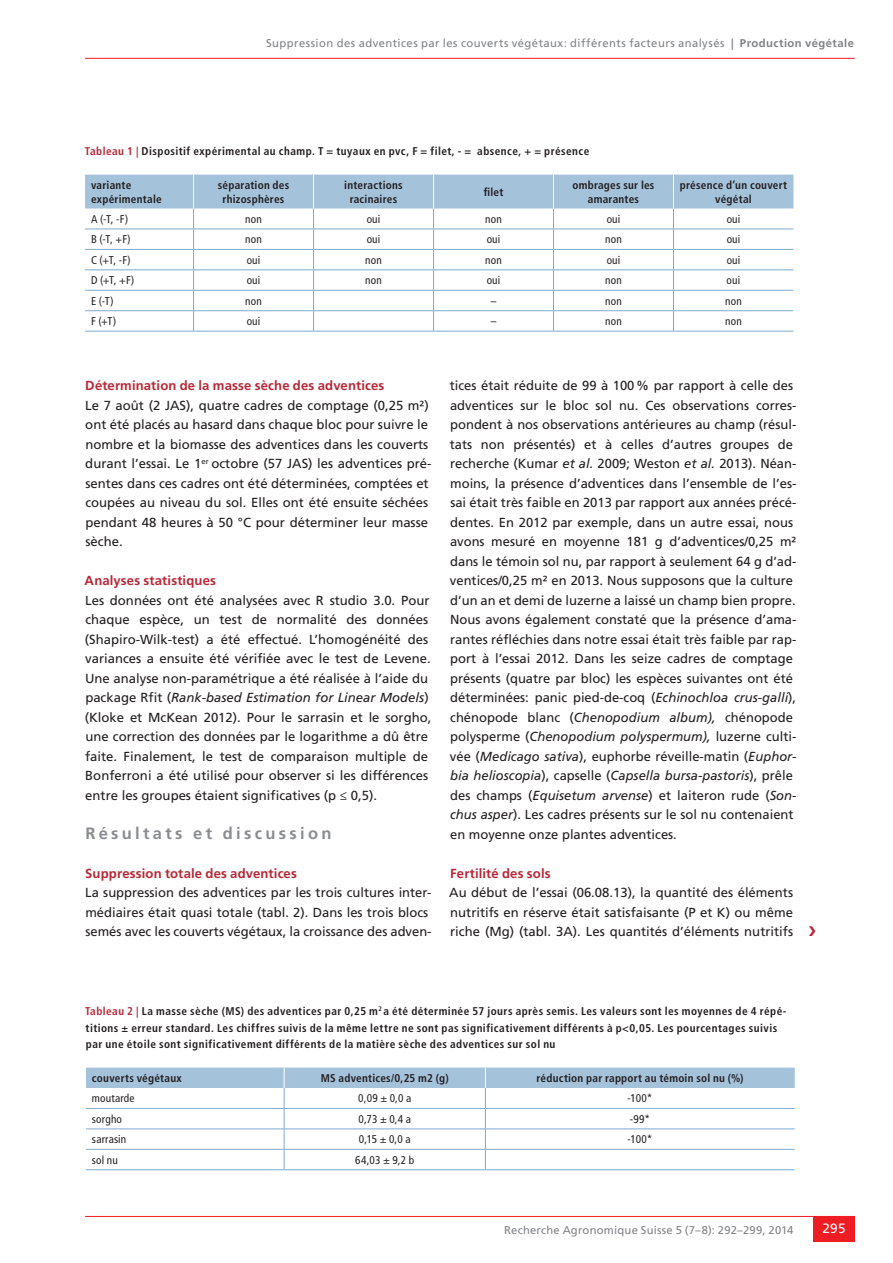
<style>
.page{position:relative;width:893px;height:1263px;background:#fff}
.page>*{position:absolute;margin:0;border:0;box-sizing:border-box;transform-origin:0 0}
.t1{font:700 16.5px "Frutiger LT Std";letter-spacing:.2em;color:#8a8c8f}
.t2{font:13.5px "Frutiger LT Std";color:#fff}
.t3{font:13.2px/19.5px "Frutiger LT Std";color:#231f20}
.t4{font:700 13.2px "Frutiger LT Std";letter-spacing:.01em;color:#b72837}
.t5{font:700 condensed 11.25px/13.5px "Frutiger LT Std";letter-spacing:.035em;color:#231f20;text-align:center}
.t6{font:condensed 11.25px "Frutiger LT Std";letter-spacing:.015em;color:#231f20}
.t7{font:11.25px "Frutiger LT Std";letter-spacing:.035em;color:#808285}
.t8{font:700 condensed 11.25px "Frutiger LT Std";letter-spacing:.015em;color:#231f20}
.s1{font-weight:700}
.s2{color:#b72837}
.s3{font-style:italic}
</style>
<div class="page">
<hr style="left:85px;top:1216px;width:770px;height:1px;background:#ee1d23">
<div style="left:813px;top:1216px;width:42px;height:26px;background:#ee1d23"></div>
<hr style="left:85px;top:58px;width:770px;height:1px;background:#ee1d23">
<svg style="left:85px;top:175px;width:708px;height:156px"></svg>
<hr style="left:85px;top:331px;width:109px;height:1px;background:#7babcc">
<hr style="left:194px;top:331px;width:120px;height:1px;background:#7babcc">
<hr style="left:314px;top:331px;width:120px;height:1px;background:#7babcc">
<hr style="left:434px;top:331px;width:119px;height:1px;background:#7babcc">
<hr style="left:553px;top:331px;width:120px;height:1px;background:#7babcc">
<hr style="left:673px;top:331px;width:120px;height:1px;background:#7babcc">
<hr style="left:193px;top:175px;width:1px;height:34px;background:#fff">
<hr style="left:313px;top:175px;width:1px;height:34px;background:#fff">
<hr style="left:433px;top:175px;width:1px;height:34px;background:#fff">
<hr style="left:553px;top:175px;width:1px;height:34px;background:#fff">
<hr style="left:673px;top:175px;width:1px;height:34px;background:#fff">
<hr style="left:86px;top:1169px;width:198px;height:1px;background:#7babcc">
<hr style="left:284px;top:1169px;width:201px;height:1px;background:#7babcc">
<hr style="left:485px;top:1169px;width:310px;height:1px;background:#7babcc">
<svg style="left:86px;top:1067px;width:709px;height:102px"></svg>
<p class="t7" style="left:266px;top:36px;width:589px">Suppression des adventices par les couverts végétaux: différents facteurs analysés <span class="s1">| Production végétale</span></p>
<p class="t5" style="left:85px;top:145px;width:506px"><span class="s2">Tableau 1 |</span> Dispositif expérimental au champ. T = tuyaux en pvc, F = filet, - = absence, + = présence</p>
<p class="t5" style="left:91px;top:178px;width:72px;text-align:left">variante expérimentale</p>
<p class="t5" style="left:218px;top:178px;width:73px">séparation des rhizosphères</p>
<p class="t5" style="left:344px;top:178px;width:60px">interactions racinaires</p>
<p class="t5" style="left:484px;top:185px;width:21px">filet</p>
<p class="t5" style="left:572px;top:178px;width:84px">ombrages sur les amarantes</p>
<p class="t5" style="left:680px;top:178px;width:109px">présence d’un couvert végétal</p>
<p class="t6" style="left:91px;top:212px;width:39px">A (-T, -F)</p>
<p class="t6" style="left:245px;top:212px;width:18px">non</p>
<p class="t6" style="left:367px;top:212px;width:15px">oui</p>
<p class="t6" style="left:485px;top:212px;width:18px">non</p>
<p class="t6" style="left:607px;top:212px;width:15px">oui</p>
<p class="t6" style="left:727px;top:212px;width:15px">oui</p>
<p class="t6" style="left:91px;top:233px;width:41px">B (-T, +F)</p>
<p class="t6" style="left:245px;top:233px;width:18px">non</p>
<p class="t6" style="left:367px;top:233px;width:15px">oui</p>
<p class="t6" style="left:487px;top:233px;width:15px">oui</p>
<p class="t6" style="left:605px;top:233px;width:18px">non</p>
<p class="t6" style="left:727px;top:233px;width:15px">oui</p>
<p class="t6" style="left:91px;top:253px;width:41px">C (+T, -F)</p>
<p class="t6" style="left:247px;top:253px;width:15px">oui</p>
<p class="t6" style="left:365px;top:253px;width:18px">non</p>
<p class="t6" style="left:485px;top:253px;width:18px">non</p>
<p class="t6" style="left:607px;top:253px;width:15px">oui</p>
<p class="t6" style="left:727px;top:253px;width:15px">oui</p>
<p class="t6" style="left:91px;top:274px;width:45px">D (+T, +F)</p>
<p class="t6" style="left:247px;top:274px;width:15px">oui</p>
<p class="t6" style="left:365px;top:274px;width:18px">non</p>
<p class="t6" style="left:487px;top:274px;width:15px">oui</p>
<p class="t6" style="left:605px;top:274px;width:18px">non</p>
<p class="t6" style="left:727px;top:274px;width:15px">oui</p>
<p class="t6" style="left:91px;top:294px;width:24px">E (-T)</p>
<p class="t6" style="left:245px;top:294px;width:18px">non</p>
<p class="t6" style="left:491px;top:294px;width:7px">–</p>
<p class="t6" style="left:605px;top:294px;width:18px">non</p>
<p class="t6" style="left:725px;top:294px;width:18px">non</p>
<p class="t6" style="left:91px;top:315px;width:27px">F (+T)</p>
<p class="t6" style="left:247px;top:315px;width:15px">oui</p>
<p class="t6" style="left:491px;top:315px;width:7px">–</p>
<p class="t6" style="left:605px;top:315px;width:18px">non</p>
<p class="t6" style="left:725px;top:315px;width:18px">non</p>
<p class="t4" style="left:85px;top:378px;width:301px">Détermination de la masse sèche des adventices</p>
<p class="t3" style="left:85px;top:395px;width:348px">Le 7 août (2 JAS), quatre cadres de comptage (0,25 m²) ont été placés au hasard dans chaque bloc pour suivre le nombre et la biomasse des adventices dans les couverts durant l’essai. Le 1<sup>er</sup> octobre (57 JAS) les adventices pré&shy;sentes dans ces cadres ont été déterminées, comptées et coupées au niveau du sol. Elles ont été ensuite séchées pendant 48 heures à 50 °C pour déterminer leur masse sèche.</p>
<p class="t4" style="left:85px;top:573px;width:133px">Analyses statistiques</p>
<p class="t3" style="left:85px;top:590px;width:348px">Les données ont été analysées avec R studio 3.0. Pour chaque espèce, un test de normalité des données (Shapiro-Wilk-test) a été effectué. L’homogénéité des variances a ensuite été vérifiée avec le test de Levene.<br>Une analyse non-paramétrique a été réalisée à l’aide du package Rfit (<span class="s3">Rank-based Estimation for Linear Models</span>) (Kloke et McKean 2012). Pour le sarrasin et le sorgho, une correction des données par le logarithme a dû être faite. Finalement, le test de comparaison multiple de Bonferroni a été utilisé pour observer si les différences entre les groupes étaient significatives (p ≤ 0,5).</p>
<p class="t1" style="left:85px;top:823px;width:248px">Résultats et discussion</p>
<p class="t4" style="left:85px;top:865px;width:213px">Suppression totale des adventices</p>
<p class="t3" style="left:85px;top:883px;width:348px">La suppression des adventices par les trois cultures inter&shy;médiaires était quasi totale (tabl. 2). Dans les trois blocs semés avec les couverts végétaux, la croissance des adven-</p>
<p class="t3" style="left:450px;top:376px;width:348px">tices était réduite de 99 à 100% par rapport à celle des adventices sur le bloc sol nu. Ces observations corres&shy;pondent à nos observations antérieures au champ (résul&shy;tats non présentés) et à celles d’autres groupes de recherche (Kumar <span class="s3">et al.</span> 2009; Weston <span class="s3">et al.</span> 2013). Néan&shy;moins, la présence d’adventices dans l’ensemble de l’es&shy;sai était très faible en 2013 par rapport aux années précé&shy;dentes. En 2012 par exemple, dans un autre essai, nous avons mesuré en moyenne 181 g d’adventices/0,25 m² dans le témoin sol nu, par rapport à seulement 64 g d’ad&shy;ventices/0,25 m² en 2013. Nous supposons que la culture d’un an et demi de luzerne a laissé un champ bien propre.<br>Nous avons également constaté que la présence d’ama&shy;rantes réfléchies dans notre essai était très faible par rap&shy;port à l’essai 2012. Dans les seize cadres de comptage présents (quatre par bloc) les espèces suivantes ont été déterminées: panic pied-de-coq (<span class="s3">Echinochloa crus</span>-<span class="s3">galli</span>), chénopode blanc (<span class="s3">Chenopodium album),</span> chénopode polysperme (<span class="s3">Chenopodium polyspermum),</span> luzerne culti&shy;vée (<span class="s3">Medicago sativa</span>), euphorbe réveille-matin (<span class="s3">Euphor&shy;bia helioscopia</span>), capselle (<span class="s3">Capsella bursa-pastoris</span>), prêle des champs (<span class="s3">Equisetum arvense</span>) et laiteron rude (<span class="s3">Son&shy;chus asper</span>). Les cadres présents sur le sol nu contenaient en moyenne onze plantes adventices.</p>
<p class="t4" style="left:450px;top:865px;width:102px">Fertilité des sols</p>
<p class="t3" style="left:449px;top:883px;width:345px;text-align:justify">Au début de l’essai (06.08.13), la quantité des éléments nutritifs en réserve était satisfaisante (P et K) ou même riche (Mg) (tabl. 3A). Les quantités d’éléments nutritifs</p>
<p class="t5" style="left:85px;top:1003px;width:703px;line-height:16.5px;text-align:left"><span class="s2">Tableau 2 |</span> La masse sèche (MS) des adventices par 0,25 m<sup>2</sup> a été déterminée 57 jours après semis. Les valeurs sont les moyennes de 4 répé&shy;titions ± erreur standard. Les chiffres suivis de la même lettre ne sont pas significativement différents à p&lt;0,05. Les pourcentages suivis par une étoile sont significativement différents de la matière sèche des adventices sur sol nu</p>
<p class="t5" style="left:92px;top:1071px;width:91px">couverts végétaux</p>
<p class="t8" style="left:321px;top:1071px;width:129px">MS adventices/0,25 m2 (g)</p>
<p class="t5" style="left:536px;top:1071px;width:209px">réduction par rapport au témoin sol nu (%)</p>
<p class="t6" style="left:92px;top:1092px;width:44px">moutarde</p>
<p class="t6" style="left:358px;top:1092px;width:54px">0,09 ± 0,0 a</p>
<p class="t6" style="left:628px;top:1092px;width:26px">-100*</p>
<p class="t6" style="left:92px;top:1112px;width:32px">sorgho</p>
<p class="t6" style="left:358px;top:1112px;width:54px">0,73 ± 0,4 a</p>
<p class="t6" style="left:630px;top:1112px;width:22px">-99*</p>
<p class="t6" style="left:92px;top:1133px;width:36px">sarrasin</p>
<p class="t6" style="left:359px;top:1133px;width:53px">0,15 ± 0,0 a</p>
<p class="t6" style="left:628px;top:1133px;width:26px">-100*</p>
<p class="t6" style="left:92px;top:1153px;width:27px">sol nu</p>
<p class="t6" style="left:355px;top:1153px;width:60px">64,03 ± 9,2 b</p>
<p class="t7" style="left:504px;top:1223px;width:291px">Recherche Agronomique Suisse 5 (7–8): 292–299, 2014</p>
<p class="t2" style="left:822px;top:1221px;width:25px">295</p>
</div>
